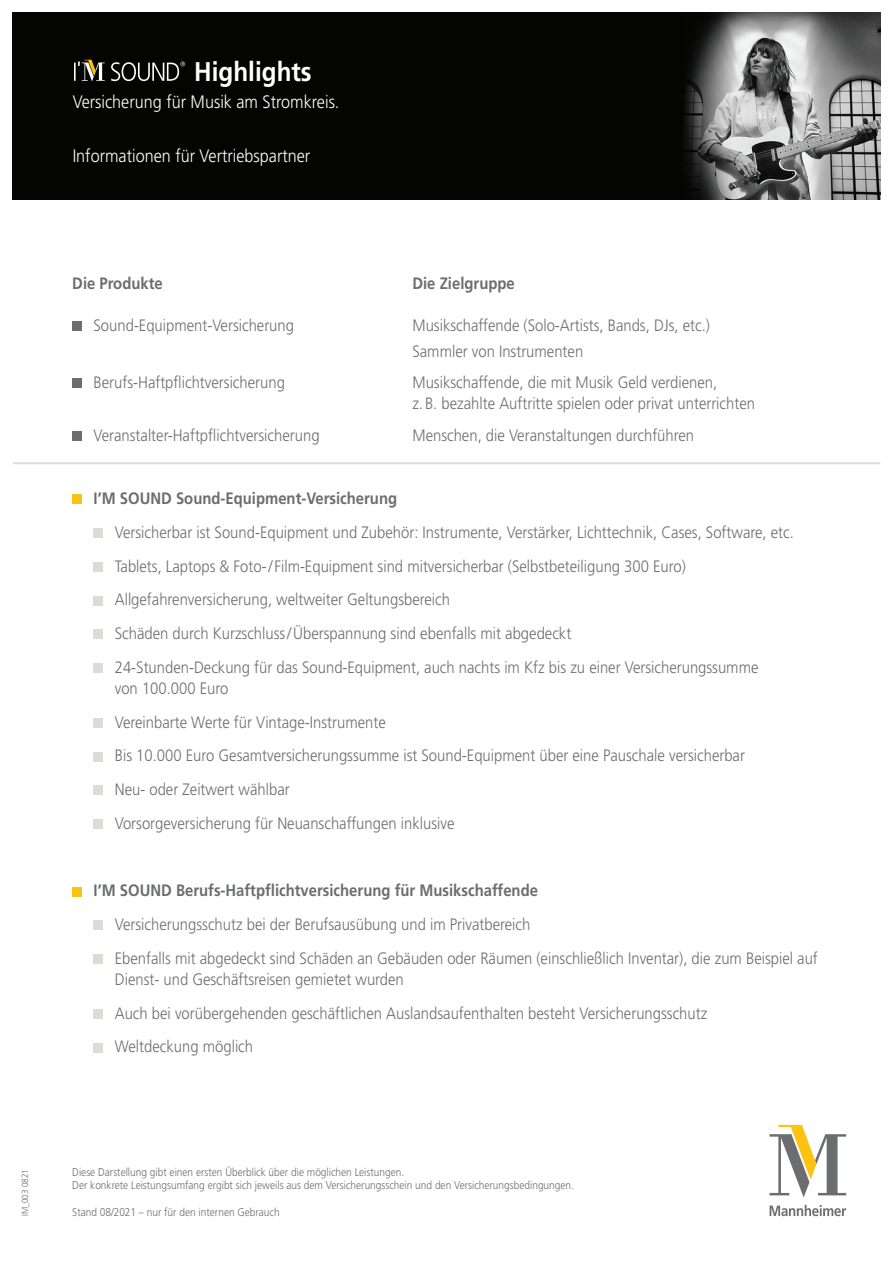
<style>
.page{position:relative;width:893px;height:1263px;background:#fff}
.page>*{position:absolute;margin:0;border:0;box-sizing:border-box;transform-origin:0 0}
.t1{font:700 27px "Frutiger";color:#fff;scale:.9 1}
.t2{font:300 18px "Frutiger";color:#fff;scale:.9 1}
.t3{font:300 16.5px/33.8px "Frutiger";color:#6c6d70;scale:.9 1}
.t4{font:700 16.5px "Frutiger";color:#6c6d70;scale:.9 1}
.t5{font:300 11.25px/13.5px "Frutiger";color:#6c6d70;scale:.9 1}
.t6{font:300 9px "Frutiger";color:#6c6d70;scale:.9 1}
</style>
<div class="page">
<div style="left:72px;top:322px;width:10px;height:9px;background:#6c6d70"></div>
<div style="left:72px;top:379px;width:10px;height:9px;background:#6c6d70"></div>
<div style="left:72px;top:431px;width:10px;height:10px;background:#6c6d70"></div>
<div style="left:72px;top:494px;width:10px;height:10px;background:#fec210"></div>
<div style="left:94px;top:528px;width:9px;height:10px;background:#dcdcd4"></div>
<div style="left:94px;top:562px;width:9px;height:9px;background:#dcdcd4"></div>
<div style="left:94px;top:596px;width:9px;height:9px;background:#dcdcd4"></div>
<div style="left:94px;top:629px;width:9px;height:10px;background:#dcdcd4"></div>
<div style="left:94px;top:663px;width:9px;height:10px;background:#dcdcd4"></div>
<div style="left:94px;top:718px;width:9px;height:10px;background:#dcdcd4"></div>
<div style="left:94px;top:752px;width:9px;height:9px;background:#dcdcd4"></div>
<div style="left:94px;top:785px;width:9px;height:10px;background:#dcdcd4"></div>
<div style="left:94px;top:819px;width:9px;height:10px;background:#dcdcd4"></div>
<div style="left:72px;top:887px;width:10px;height:9px;background:#fec210"></div>
<div style="left:94px;top:920px;width:9px;height:10px;background:#dcdcd4"></div>
<div style="left:94px;top:954px;width:9px;height:10px;background:#dcdcd4"></div>
<div style="left:94px;top:1009px;width:9px;height:10px;background:#dcdcd4"></div>
<div style="left:94px;top:1043px;width:9px;height:9px;background:#dcdcd4"></div>
<img style="left:13px;top:13px;width:867px;height:187px">
<svg style="left:770px;top:1125px;width:76px;height:72px"></svg>
<svg style="left:770px;top:1205px;width:76px;height:11px"></svg>
<hr style="left:13px;top:462px;width:867px;height:2px;background:#dcdcd4">
<svg style="left:74px;top:60px;width:111px;height:21px;background:#45443f"></svg>
<h1 class="t1" style="left:194px;top:56px;width:132px">Highlights</h1>
<p class="t2" style="left:73px;top:92px;width:298px">Versicherung für Musik am Stromkreis.</p>
<p class="t2" style="left:73px;top:146px;width:266px">Informationen für Vertriebspartner</p>
<p class="t4" style="left:72px;top:274px;width:102px">Die Produkte</p>
<p class="t4" style="left:412px;top:274px;width:115px">Die Zielgruppe</p>
<p class="t3" style="left:94px;top:309px;width:224px">Sound-Equipment-Versicherung</p>
<p class="t3" style="left:412px;top:313px;width:332px;line-height:25.2px">Musikschaffende (Solo-Artists, Bands, DJs, etc.)<br>Sammler von Instrumenten</p>
<p class="t3" style="left:94px;top:365px;width:214px">Berufs-Haftpflichtversicherung</p>
<p class="t3" style="left:412px;top:372px;width:382px;line-height:21px">Musikschaffende, die mit Musik Geld verdienen,<br>z.B. bezahlte Auftritte spielen oder privat unterrichten</p>
<p class="t3" style="left:94px;top:418px;width:253px">Veranstalter-Haftpflichtversicherung</p>
<p class="t3" style="left:412px;top:418px;width:314px">Menschen, die Veranstaltungen durchführen</p>
<p class="t4" style="left:94px;top:489px;width:339px">I’M SOUND Sound-Equipment-Versicherung</p>
<p class="t3" style="left:115px;top:515px;width:756px">Versicherbar ist Sound-Equipment und Zubehör: Instrumente, Verstärker, Lichttechnik, Cases, Software, etc.<br>Tablets, Laptops &amp; Foto-/ Film-Equipment sind mitversicherbar (Selbstbeteiligung 300 Euro)<br>Allgefahrenversicherung, weltweiter Geltungsbereich<br>Schäden durch Kurzschluss/Überspannung sind ebenfalls mit abgedeckt<br>24-Stunden-Deckung für das Sound-Equipment, auch nachts im Kfz bis zu einer Versicherungssumme</p>
<p class="t3" style="left:115px;top:671px;width:702px">von 100.000 Euro<br>Vereinbarte Werte für Vintage-Instrumente<br>Bis 10.000 Euro Gesamtversicherungssumme ist Sound-Equipment über eine Pauschale versicherbar Neu- oder Zeitwert wählbar<br>Vorsorgeversicherung für Neuanschaffungen inklusive</p>
<p class="t4" style="left:94px;top:881px;width:495px">I’M SOUND Berufs-Haftpflichtversicherung für Musikschaffende</p>
<p class="t3" style="left:115px;top:907px;width:783px">Versicherungsschutz bei der Berufsausübung und im Privatbereich<br>Ebenfalls mit abgedeckt sind Schäden an Gebäuden oder Räumen (einschließlich Inventar), die zum Beispiel auf</p>
<p class="t3" style="left:115px;top:962px;width:660px">Dienst- und Geschäftsreisen gemietet wurden<br>Auch bei vorübergehenden geschäftlichen Auslandsaufenthalten besteht Versicherungsschutz<br>Weltdeckung möglich</p>
<p class="t6" style="left:20px;top:1216px;width:54px;rotate:-90deg">IM_003 0821</p>
<p class="t5" style="left:72px;top:1165px;width:559px">Diese Darstellung gibt einen ersten Überblick über die möglichen Leistungen.<br>Der konkrete Leistungsumfang ergibt sich jeweils aus dem Versicherungsschein und den Versicherungsbedingungen.</p>
<p class="t5" style="left:72px;top:1205px;width:232px">Stand 08/2021 – nur für den internen Gebrauch</p>
</div>
